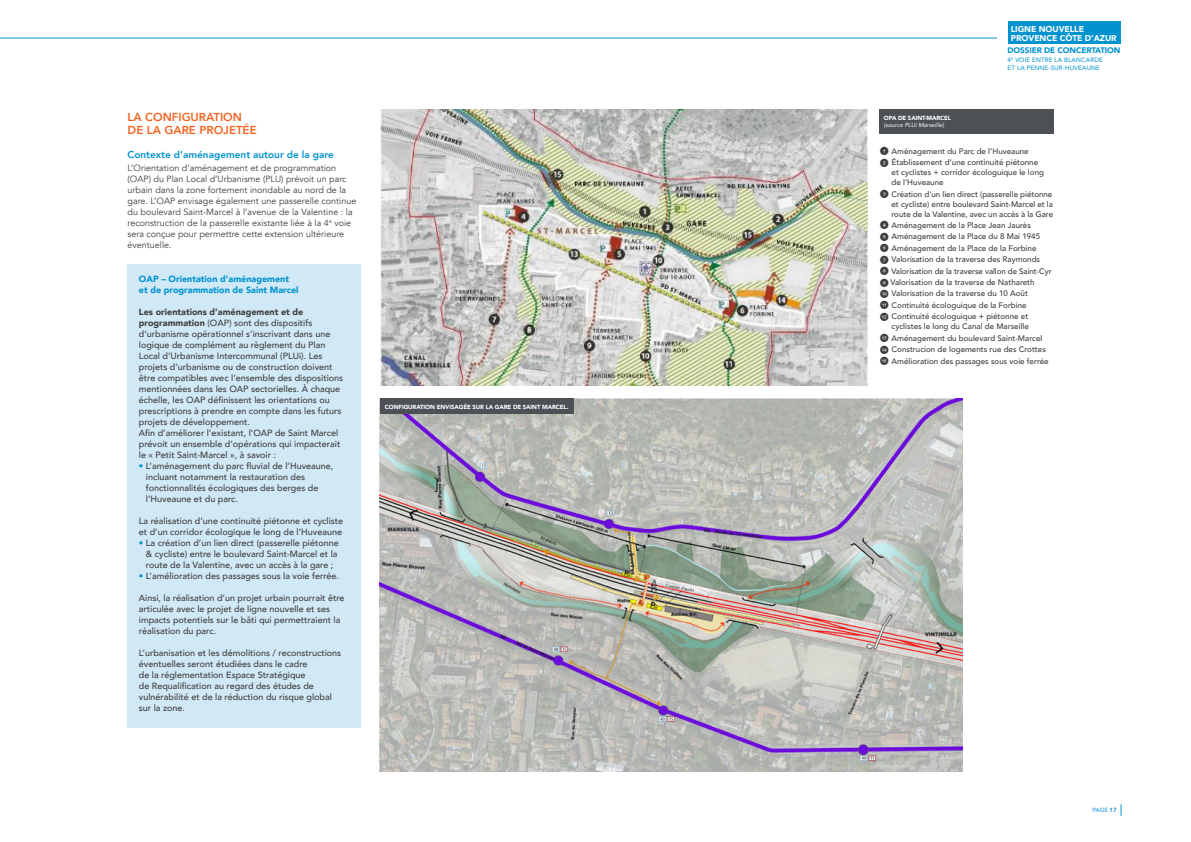
<style>
.page{position:relative;width:1191px;height:842px;background:#fff}
.page>*{position:absolute;margin:0;border:0;box-sizing:border-box;transform-origin:0 0}
.sous_sous_titre{font:800 11.5px/13px "Avenir";color:#f36421}
.t1{font:800 10px "Avenir";color:#0093d0}
.t2{font:500 9px/11px "Avenir";color:#3e3e3f}
.t3{font:9px/11px "Avenir";color:#3e3e3f}
.t4{font:900 9px/11px "Avenir";color:#0093d0}
.t5{font:900 8.5px/8.8px "Avenir";letter-spacing:-.01em;color:#fff}
.t6{font:900 8.1px "Avenir";letter-spacing:-.01em;color:#0093d0}
.t7{font:500 8px/10px "Avenir";color:#3e3e3f}
.t8{font:6.3px/7.6px "Avenir";letter-spacing:.02em;color:#0093d0}
.legende{font:900 6px "Avenir";letter-spacing:-.01em;color:#fff}
.t9{font:6px "Avenir";color:#0093d0}
.legende-2{font:italic 5.9px "Avenir";color:#fff}
.s1{font-weight:900}
.s2{font-weight:400;color:#0093d0}
.s3{font-family:"vucher";font-weight:400;font-size:11px}
.s4{font-weight:800}
</style>
<div class="page">
<svg style="left:1120px;top:804px;width:1px;height:12px"></svg>
<div style="left:128px;top:264px;width:233px;height:464px;background:#d1e8f6"></div>
<img style="left:380px;top:110px;width:487px;height:276px">
<div style="left:879px;top:109px;width:174px;height:24px;background:#4d5156"></div>
<img style="left:380px;top:399px;width:582px;height:373px">
<div style="left:380px;top:398px;width:193px;height:16px;background:#4d5156"></div>
<hr style="left:0;top:38px;width:997px;height:1px;background:#0093d0">
<div style="left:1007px;top:21px;width:113px;height:23px;background:#0093d0"></div>
<p class="sous_sous_titre" style="left:128px;top:110px;width:131px">LA CONFIGURATION<br>DE LA GARE PROJETÉE</p>
<p class="t1" style="left:128px;top:146px;width:208px">Contexte d’aménagement autour de la gare</p>
<p class="t3" style="left:128px;top:163px;width:230px">L’Orientation d’aménagement et de programmation (OAP) du Plan Local d’Urbanisme (PLU) prévoit un parc urbain dans la zone fortement inondable au nord de la gare. L’OAP envisage également une passerelle continue du boulevard Saint-Marcel à l’avenue de la Valentine : la reconstruction de la passerelle existante liée à la 4<sup>e</sup> voie sera conçue pour permettre cette extension ultérieure éventuelle.</p>
<p class="t4" style="left:139px;top:273px;width:161px">OAP – Orientation d’aménagement et de programmation de Saint Marcel</p>
<p class="t2" style="left:139px;top:305px;width:206px"><span class="s1">Les orientations d’aménagement et de programmation</span> (OAP) sont des dispositifs d’urbanisme opérationnel s’inscrivant dans une logique de complément au règlement du Plan Local d’Urbanisme Intercommunal (PLUi). Les projets d’urbanisme ou de construction doivent être compatibles avec l’ensemble des dispositions mentionnées dans les OAP sectorielles. À chaque échelle, les OAP définissent les orientations ou prescriptions à prendre en compte dans les futurs projets de développement.</p>
<p class="t2" style="left:139px;top:426px;width:203px">Afin d’améliorer l’existant, l’OAP de Saint Marcel prévoit un ensemble d’opérations qui impacterait le « Petit Saint-Marcel », à savoir :</p>
<p class="t2" style="left:146px;top:459px;width:189px;text-indent:-7px"><span class="s2">•</span> L’aménagement du parc fluvial de l’Huveaune, incluant notamment la restauration des fonctionnalités écologiques des berges de l’Huveaune et du parc.</p>
<p class="t2" style="left:139px;top:514px;width:206px">La réalisation d’une continuité piétonne et cycliste et d’un corridor écologique le long de l’Huveaune</p>
<p class="t2" style="left:146px;top:536px;width:194px;text-indent:-7px"><span class="s2">•</span> La création d’un lien direct (passerelle piétonne &amp; cycliste) entre le boulevard Saint-Marcel et la route de la Valentine, avec un accès à la gare ;</p>
<p class="t2" style="left:139px;top:569px;width:202px"><span class="s2">•</span> L’amélioration des passages sous la voie ferrée.</p>
<p class="t2" style="left:139px;top:591px;width:207px">Ainsi, la réalisation d’un projet urbain pourrait être articulée avec le projet de ligne nouvelle et ses impacts potentiels sur le bâti qui permettraient la réalisation du parc.</p>
<p class="t2" style="left:139px;top:646px;width:204px">L’urbanisation et les démolitions / reconstructions éventuelles seront étudiées dans le cadre<br>de la réglementation Espace Stratégique<br>de Requalification au regard des études de vulnérabilité et de la réduction du risque global sur la zone.</p>
<p class="legende" style="left:385px;top:402px;width:185px">CONFIGURATION ENVISAGÉE SUR LA GARE DE SAINT MARCEL.</p>
<p class="legende" style="left:884px;top:113px;width:69px">OPA DE SAINT-MARCEL</p>
<p class="legende-2" style="left:884px;top:121px;width:62px">(source PLUi Marseille)</p>
<p class="t5" style="left:1010px;top:24px;width:107px">LIGNE NOUVELLE<br>PROVENCE CÔTE D’AZUR</p>
<p class="t8" style="left:1007px;top:56px;width:97px">4<sup>E</sup> VOIE ENTRE LA BLANCARDE<br>ET LA PENNE-SUR-HUVEAUNE</p>
<p class="t6" style="left:1007px;top:44px;width:114px">DOSSIER DE CONCERTATION</p>
<p class="t7" style="left:880px;top:145px;width:150px"><span class="s3">A</span> Aménagement du Parc de l’Huveaune</p>
<p class="t7" style="left:891px;top:157px;width:154px;text-indent:-12px"><span class="s3">Z</span> Établissement d’une continuité piétonne et cyclistes + corridor écologuique le long de l’Huveaune</p>
<p class="t7" style="left:891px;top:188px;width:163px;text-align:justify;text-indent:-12px"><span class="s3">E</span> Création d’un lien direct (passerelle piétonne et cycliste) entre boulevard Saint-Marcel et la route de la Valentine, avec un accès à la Gare</p>
<p class="t7" style="left:880px;top:220px;width:152px"><span class="s3">R</span> Aménagement de la Place Jean Jaurès</p>
<p class="t7" style="left:880px;top:231px;width:162px"><span class="s3">T</span> Aménagement de la Place du 8 Mai 1945</p>
<p class="t7" style="left:880px;top:243px;width:158px"><span class="s3">Y</span> Aménagement de la Place de la Forbine</p>
<p class="t7" style="left:880px;top:254px;width:162px"><span class="s3">U</span> Valorisation de la traverse des Raymonds</p>
<p class="t7" style="left:880px;top:265px;width:173px"><span class="s3">I</span> Valorisation de la traverse vallon de Saint-Cyr</p>
<p class="t7" style="left:880px;top:277px;width:156px"><span class="s3">O</span> Valorisation de la traverse de Nathareth</p>
<p class="t7" style="left:880px;top:288px;width:150px"><span class="s3">P</span> Valorisation de la traverse du 10 Août</p>
<p class="t7" style="left:880px;top:300px;width:148px"><span class="s3">Q</span> Continuité écologuique de la Forbine</p>
<p class="t7" style="left:880px;top:311px;width:150px;text-align:right"><span class="s3">S</span> Continuité écologuique + piétonne et cyclistes le long du Canal de Marseille</p>
<p class="t7" style="left:880px;top:332px;width:164px"><span class="s3">D</span> Aménagement du boulevard Saint-Marcel</p>
<p class="t7" style="left:880px;top:344px;width:167px"><span class="s3">F</span> Construcion de logements rue des Crottes</p>
<p class="t7" style="left:880px;top:355px;width:170px"><span class="s3">G</span> Amélioration des passages sous voie ferrée</p>
<p class="t9" style="left:1092px;top:805px;width:26px">PAGE <span class="s4">17</span></p>
</div>
